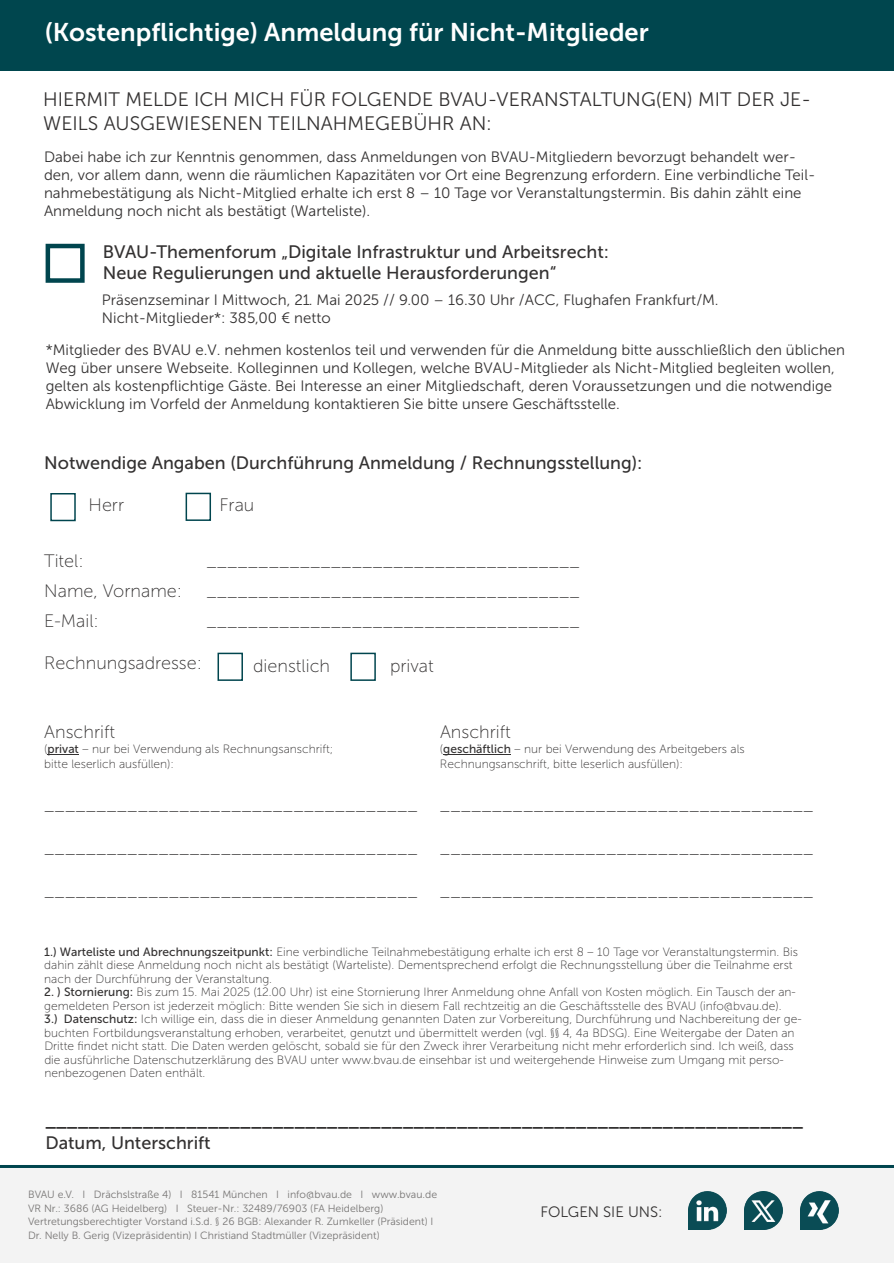
<style>
.page{position:relative;width:894px;height:1263px;background:#fff}
.page>*{position:absolute;margin:0;border:0;box-sizing:border-box;transform-origin:0 0}
.t1{font:25.5px "Museo Sans 700";color:#fff}
.t2{font:19.5px/23.4px "Museo Sans 300";color:#333131}
.t3{font:18px "Museo Sans 100";color:#333131}
.t4{font:18px/21.6px "Museo Sans 500";color:#333131}
.t5{font:18px "Museo Sans 700";color:#333131}
.t6{font:15px/18px "Museo Sans 300";color:#333131}
.t7{font:12px/13.5px "Museo Sans 100";color:#333131}
.t8{font:10.5px/13.5px "Museo Sans 300";color:#777574}
.s1{font-family:"Museo Sans 500"}
</style>
<div class="page">
<div style="left:0;top:1168px;width:893px;height:95px;background:#f3f3f3"></div>
<img style="left:688px;top:1191px;width:38px;height:38px">
<img style="left:744px;top:1191px;width:38px;height:38px">
<img style="left:800px;top:1191px;width:38px;height:38px">
<hr style="left:0;top:1165px;width:893px;height:3px;background:#00454e">
<div style="left:0;top:0;width:893px;height:70px;background:#00464e"></div>
<div style="left:46px;top:244px;width:39px;height:39px;border:4px solid #00454e"></div>
<div style="left:50px;top:493px;width:26px;height:28px;border:2px solid #00454e"></div>
<div style="left:185px;top:493px;width:26px;height:28px;border:2px solid #00454e"></div>
<div style="left:217px;top:653px;width:26px;height:28px;border:2px solid #00454e"></div>
<div style="left:350px;top:653px;width:25px;height:28px;border:2px solid #00454e"></div>
<hr style="left:48px;top:754px;width:31px;height:1px;background:#333131">
<hr style="left:443px;top:754px;width:67px;height:1px;background:#333131">
<h1 class="t1" style="left:45px;top:18px;width:605px">(Kostenpflichtige) Anmeldung für Nicht-Mitglieder</h1>
<h2 class="t2" style="left:43px;top:88px;width:769px">HIERMIT MELDE ICH MICH FÜR FOLGENDE BVAU-VERANSTALTUNG(EN) MIT DER JE-<br>WEILS AUSGEWIESENEN TEILNAHMEGEBÜHR AN:</h2>
<p class="t6" style="left:44px;top:148px;width:772px">Dabei habe ich zur Kenntnis genommen, dass Anmeldungen von BVAU-Mitgliedern bevorzugt behandelt wer&shy;den, vor allem dann, wenn die räumlichen Kapazitäten vor Ort eine Begrenzung erfordern. Eine verbindliche Teil&shy;nahmebestätigung als Nicht-Mitglied erhalte ich erst 8 – 10 Tage vor Veranstaltungstermin. Bis dahin zählt eine Anmeldung noch nicht als bestätigt (Warteliste).</p>
<h3 class="t4" style="left:103px;top:241px;width:507px">BVAU-Themenforum „Digitale Infrastruktur und Arbeitsrecht:<br>Neue Regulierungen und aktuelle Herausforderungen“</h3>
<p class="t6" style="left:102px;top:291px;width:618px">Präsenzseminar I Mittwoch, 21. Mai 2025 // 9.00 – 16.30 Uhr /ACC, Flughafen Frankfurt/M.<br>Nicht-Mitglieder*: 385,00 € netto</p>
<p class="t6" style="left:46px;top:341px;width:800px">*Mitglieder des BVAU e.V. nehmen kostenlos teil und verwenden für die Anmeldung bitte ausschließlich den üblichen Weg über unsere Webseite. Kolleginnen und Kollegen, welche BVAU-Mitglieder als Nicht-Mitglied begleiten wollen, gelten als kostenpflichtige Gäste. Bei Interesse an einer Mitgliedschaft, deren Voraussetzungen und die notwendige Abwicklung im Vorfeld der Anmeldung kontaktieren Sie bitte unsere Geschäftsstelle.</p>
<h3 class="t4" style="left:44px;top:452px;width:599px">Notwendige Angaben (Durchführung Anmeldung / Rechnungsstellung):</h3>
<h3 class="t3" style="left:89px;top:495px;width:37px">Herr</h3>
<h3 class="t3" style="left:219px;top:495px;width:36px">Frau</h3>
<h3 class="t3" style="left:44px;top:551px;width:41px">Titel:</h3>
<h3 class="t3" style="left:206px;top:551px;width:375px">____________________________________</h3>
<h3 class="t3" style="left:44px;top:581px;width:139px">Name, Vorname:</h3>
<h3 class="t3" style="left:44px;top:611px;width:56px">E-Mail:</h3>
<h3 class="t3" style="left:206px;top:581px;width:375px">____________________________________</h3>
<h3 class="t3" style="left:206px;top:611px;width:375px">____________________________________</h3>
<h3 class="t3" style="left:44px;top:654px;width:159px">Rechnungsadresse:</h3>
<h3 class="t3" style="left:253px;top:656px;width:78px">dienstlich</h3>
<h3 class="t3" style="left:390px;top:656px;width:45px">privat</h3>
<h3 class="t3" style="left:44px;top:722px;width:72px">Anschrift</h3>
<p class="t7" style="left:44px;top:741px;width:290px;line-height:15px">(<span class="s1">privat</span> – nur bei Verwendung als Rechnungsanschrift; bitte leserlich ausfüllen):</p>
<h3 class="t3" style="left:440px;top:722px;width:72px">Anschrift</h3>
<p class="t7" style="left:440px;top:741px;width:306px;line-height:15px">(<span class="s1">geschäftlich</span> – nur bei Verwendung des Arbeitgebers als<br>Rechnungsanschrift, bitte leserlich ausfüllen):</p>
<h3 class="t3" style="left:44px;top:795px;width:375px">____________________________________</h3>
<h3 class="t3" style="left:440px;top:795px;width:375px">____________________________________</h3>
<h3 class="t3" style="left:44px;top:838px;width:375px">____________________________________</h3>
<h3 class="t3" style="left:440px;top:838px;width:375px">____________________________________</h3>
<h3 class="t3" style="left:44px;top:882px;width:375px">____________________________________</h3>
<h3 class="t3" style="left:440px;top:882px;width:375px">____________________________________</h3>
<p class="t7" style="left:44px;top:945px;width:754px"><span class="s1">1.) Warteliste und Abrechnungszeitpunkt:</span> Eine verbindliche Teilnahmebestätigung erhalte ich erst 8 – 10 Tage vor Veranstaltungstermin. Bis dahin zählt diese Anmeldung noch nicht als bestätigt (Warteliste). Dementsprechend erfolgt die Rechnungsstellung über die Teilnahme erst nach der Durchführung der Veranstaltung.</p>
<p class="t7" style="left:44px;top:986px;width:758px"><span class="s1">2. ) Stornierung:</span> Bis zum 15. Mai 2025 (12.00 Uhr) ist eine Stornierung Ihrer Anmeldung ohne Anfall von Kosten möglich. Ein Tausch der an&shy;gemeldeten Person ist jederzeit möglich: Bitte wenden Sie sich in diesem Fall rechtzeitig an die Geschäftsstelle des BVAU (info@bvau.de).<br><span class="s1">3.) Datenschutz:</span> Ich willige ein, dass die in dieser Anmeldung genannten Daten zur Vorbereitung, Durchführung und Nachbereitung der ge&shy;buchten Fortbildungsveranstaltung erhoben, verarbeitet, genutzt und übermittelt werden (vgl. §§ 4, 4a BDSG). Eine Weitergabe der Daten an Dritte findet nicht statt. Die Daten werden gelöscht, sobald sie für den Zweck ihrer Verarbeitung nicht mehr erforderlich sind. Ich weiß, dass die ausführliche Datenschutzerklärung des BVAU unter www.bvau.de einsehbar ist und weitergehende Hinweise zum Umgang mit perso&shy;nenbezogenen Daten enthält.</p>
<h3 class="t5" style="left:45px;top:1111px;width:759px">______________________________________________________________________</h3>
<h3 class="t4" style="left:45px;top:1132px;width:167px">Datum, Unterschrift</h3>
<p class="t8" style="left:28px;top:1188px;width:410px">BVAU e.V. I Drächslstraße 4) I 81541 München I info@bvau.de I www.bvau.de VR Nr.: 3686 (AG Heidelberg) I Steuer-Nr.: 32489/76903 (FA Heidelberg)<br>Vertretungsberechtigter Vorstand i.S.d. § 26 BGB: Alexander R. Zumkeller (Präsident) I Dr. Nelly B. Gerig (Vizepräsidentin) I Christiand Stadtmüller (Vizepräsident)</p>
<p class="t6" style="left:540px;top:1203px;width:123px">FOLGEN SIE UNS:</p>
</div>
